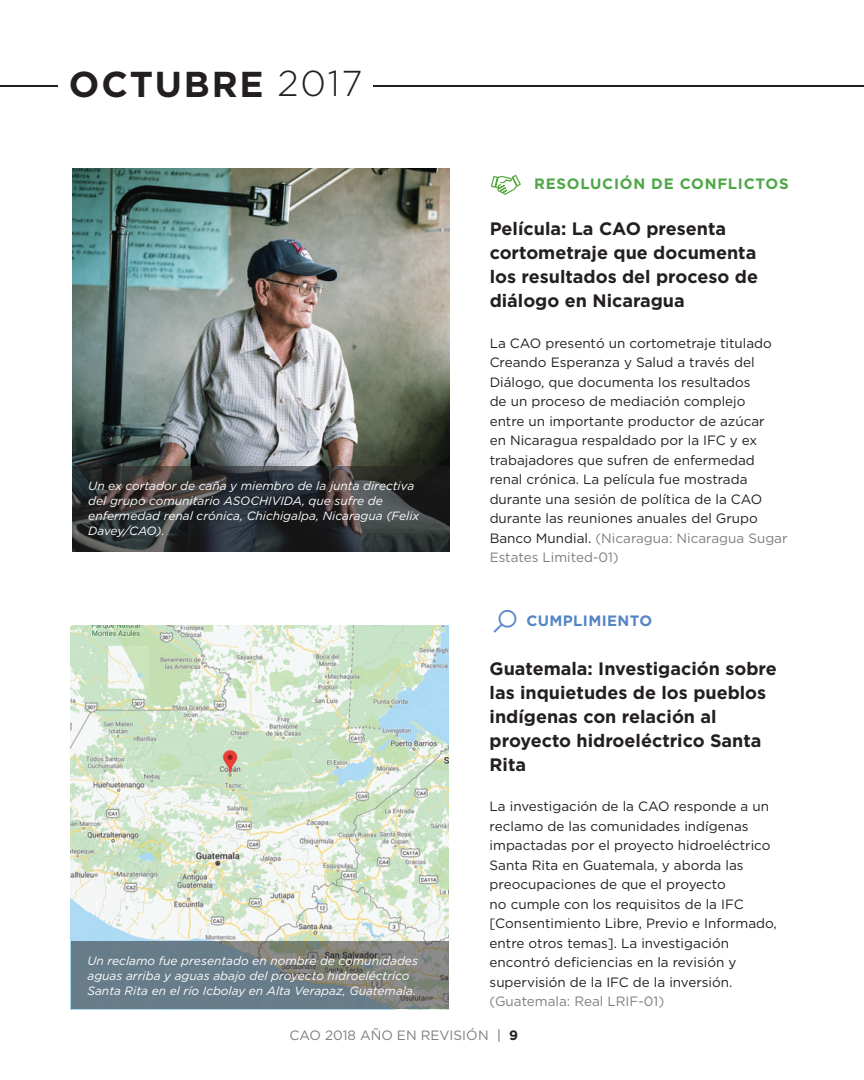
<style>
.page{position:relative;width:864px;height:1080px;background:#fff}
.page>*{position:absolute;margin:0;border:0;box-sizing:border-box;transform-origin:0 0}
.t1{font:700 36px "Gotham HTF";letter-spacing:.05em;color:#231f20}
.t2{font:700 18px/24px "Gotham HTF";color:#231f20}
.t3{font:700 15px "Gotham HTF";letter-spacing:.05em;color:#4da746}
.t4{font:700 15px "Gotham HTF";letter-spacing:.025em;color:#5585c4}
.t5{font:13.5px/19.5px "Gotham HTF";color:#231f20}
.t6{font:13.5px "Gotham HTF";color:#7c7e81}
.t7{font:italic 12px/15px "Gotham HTF";color:#fff}
.s1{font-weight:300}
.s2{color:#7c7e81}
.s3{font-weight:300;color:#231f20}
.s4{font-weight:700;color:#231f20}
</style>
<div class="page">
<hr style="left:373px;top:85px;width:491px;height:2px;background:#231f20">
<hr style="left:0;top:85px;width:58px;height:2px;background:#231f20">
<img style="left:71px;top:626px;width:378px;height:316px">
<svg style="left:71px;top:942px;width:378px;height:67px;background:#717e83"></svg>
<img style="left:72px;top:168px;width:378px;height:299px">
<svg style="left:72px;top:467px;width:378px;height:85px;background:#313234"></svg>
<svg style="left:491px;top:174px;width:30px;height:21px"></svg>
<h1 class="t1" style="left:69px;top:63px;width:295px">OCTUBRE <span class="s1">2017</span></h1>
<p class="t7" style="left:88px;top:478px;width:333px">Un ex cortador de caña y miembro de la junta directiva del grupo comunitario ASOCHIVIDA, que sufre de enfermedad renal crónica, Chichigalpa, Nicaragua (Felix Davey/CAO).</p>
<p class="t7" style="left:87px;top:953px;width:332px">Un reclamo fue presentado en nombre de comunidades aguas arriba y aguas abajo del proyecto hidroeléctrico<br>Santa Rita en el río Icbolay en Alta Verapaz, Guatemala.</p>
<p class="t3" style="left:534px;top:175px;width:256px">RESOLUCIÓN DE CONFLICTOS</p>
<h2 class="t2" style="left:490px;top:216px;width:270px">Película: La CAO presenta cortometraje que documenta los resultados del proceso de diálogo en Nicaragua</h2>
<p class="t5" style="left:490px;top:333px;width:299px">La CAO presentó un cortometraje titulado Creando Esperanza y Salud a través del Diálogo, que documenta los resultados<br>de un proceso de mediación complejo<br>entre un importante productor de azúcar<br>en Nicaragua respaldado por la IFC y ex trabajadores que sufren de enfermedad renal crónica. La película fue mostrada durante una sesión de política de la CAO durante las reuniones anuales del Grupo Banco Mundial. <span class="s2">(Nicaragua: Nicaragua Sugar Estates Limited-01)</span></p>
<p class="t4" style="left:526px;top:612px;width:127px">CUMPLIMIENTO</p>
<h2 class="t2" style="left:490px;top:656px;width:289px">Guatemala: Investigación sobre las inquietudes de los pueblos indígenas con relación al proyecto hidroeléctrico Santa<br>Rita</h2>
<p class="t5" style="left:490px;top:796px;width:289px">La investigación de la CAO responde a un reclamo de las comunidades indígenas impactadas por el proyecto hidroeléctrico Santa Rita en Guatemala, y aborda las preocupaciones de que el proyecto<br>no cumple con los requisitos de la IFC [Consentimiento Libre, Previo e Informado, entre otros temas]. La investigación encontró deficiencias en la revisión y supervisión de la IFC de la inversión.</p>
<p class="t6" style="left:490px;top:994px;width:176px">(Guatemala: Real LRIF-01)</p>
<p class="t6" style="left:289px;top:1028px;width:230px">CAO 2018 AÑO EN REVISIÓN <span class="s3">|</span> <span class="s4">9</span></p>
</div>
